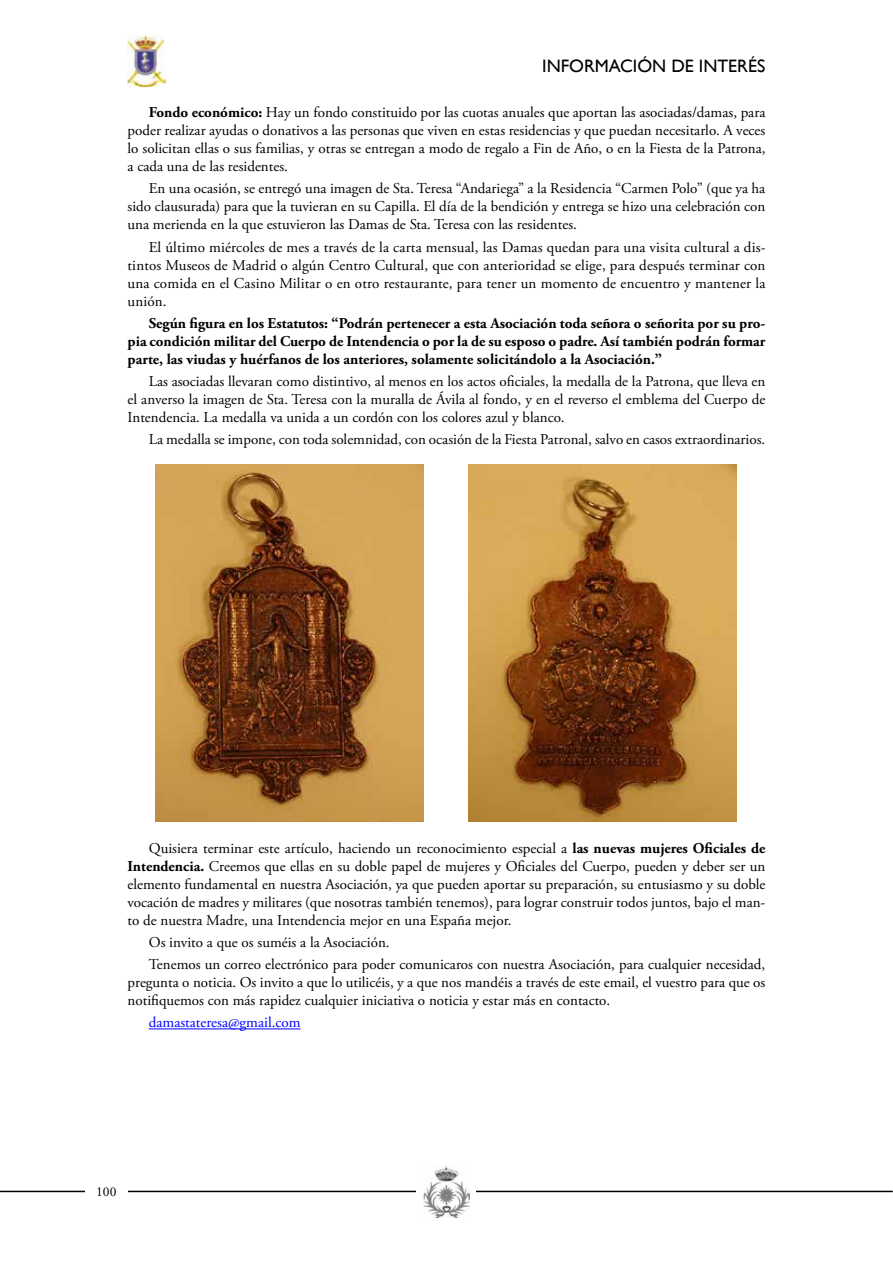
<style>
.page{position:relative;width:893px;height:1263px;background:#fff}
.page>*{position:absolute;margin:0;border:0;box-sizing:border-box;transform-origin:0 0}
.t1{font:18px "Gill Sans";color:#000}
.t2{font:15px/18px "Adobe Garamond Pro";color:#000;text-align:justify}
.t3{font:700 15px/18px "Adobe Garamond Pro";color:#000;text-align:justify}
.t4{font:15px "Adobe Garamond Pro";color:#00f}
.t5{font:13.5px "Adobe Garamond Pro";color:#000}
.s1{font-weight:700}
</style>
<div class="page">
<img style="left:128px;top:36px;width:37px;height:51px">
<hr style="left:0;top:1191px;width:893px;height:1px;background:#000">
<div style="left:417px;top:1160px;width:59px;height:62px;background:#fff"></div>
<img style="left:423px;top:1166px;width:47px;height:51px">
<div style="left:85px;top:1170px;width:43px;height:43px;background:#fff"></div>
<hr style="left:149px;top:1028px;width:152px;height:1px;background:#00f">
<img style="left:156px;top:464px;width:268px;height:358px">
<img style="left:469px;top:464px;width:268px;height:358px">
<p class="t1" style="left:542px;top:55px;width:225px">INFORMACIÓN DE INTERÉS</p>
<p class="t2" style="left:128px;top:104px;width:639px;text-indent:21px"><span class="s1">Fondo económico:</span> Hay un fondo constituido por las cuotas anuales que aportan las asociadas/damas, para poder realizar ayudas o donativos a las personas que viven en estas residencias y que puedan necesitarlo. A veces lo solicitan ellas o sus familias, y otras se entregan a modo de regalo a Fin de Año, o en la Fiesta de la Patrona, a cada una de las residentes.</p>
<p class="t2" style="left:128px;top:180px;width:639px;text-indent:21px">En una ocasión, se entregó una imagen de Sta. Teresa “Andariega” a la Residencia “Carmen Polo” (que ya ha sido clausurada) para que la tuvieran en su Capilla. El día de la bendición y entrega se hizo una celebración con una merienda en la que estuvieron las Damas de Sta. Teresa con las residentes.</p>
<p class="t2" style="left:128px;top:238px;width:639px;text-indent:21px">El último miércoles de mes a través de la carta mensual, las Damas quedan para una visita cultural a dis&shy;tintos Museos de Madrid o algún Centro Cultural, que con anterioridad se elige, para después terminar con una comida en el Casino Militar o en otro restaurante, para tener un momento de encuentro y mantener la unión.</p>
<p class="t3" style="left:128px;top:314px;width:639px;text-indent:21px">Según figura en los Estatutos: “Podrán pertenecer a esta Asociación toda señora o señorita por su pro&shy;pia condición militar del Cuerpo de Intendencia o por la de su esposo o padre. Así también podrán formar parte, las viudas y huérfanos de los anteriores, solamente solicitándolo a la Asociación.”</p>
<p class="t2" style="left:128px;top:373px;width:639px;text-indent:21px">Las asociadas llevaran como distintivo, al menos en los actos oficiales, la medalla de la Patrona, que lleva en el anverso la imagen de Sta. Teresa con la muralla de Ávila al fondo, y en el reverso el emblema del Cuerpo de Intendencia. La medalla va unida a un cordón con los colores azul y blanco.</p>
<p class="t2" style="left:149px;top:431px;width:618px">La medalla se impone, con toda solemnidad, con ocasión de la Fiesta Patronal, salvo en casos extraordinarios.</p>
<p class="t2" style="left:128px;top:839px;width:639px;text-indent:21px">Quisiera terminar este artículo, haciendo un reconocimiento especial a <span class="s1">las nuevas mujeres Oficiales de Intendencia.</span> Creemos que ellas en su doble papel de mujeres y Oficiales del Cuerpo, pueden y deber ser un elemento fundamental en nuestra Asociación, ya que pueden aportar su preparación, su entusiasmo y su doble vocación de madres y militares (que nosotras también tenemos), para lograr construir todos juntos, bajo el man&shy;to de nuestra Madre, una Intendencia mejor en una España mejor.</p>
<p class="t2" style="left:149px;top:931px;width:618px;line-height:22.2px">Os invito a que os suméis a la Asociación.<br>Tenemos un correo electrónico para poder comunicaros con nuestra Asociación, para cualquier necesidad,</p>
<p class="t2" style="left:128px;top:974px;width:639px">pregunta o noticia. Os invito a que lo utilicéis, y a que nos mandéis a través de este email, el vuestro para que os notifiquemos con más rapidez cualquier iniciativa o noticia y estar más en contacto.</p>
<p class="t4" style="left:149px;top:1013px;width:153px">damastateresa@gmail.com</p>
<p class="t5" style="left:96px;top:1184px;width:22px">100</p>
</div>
